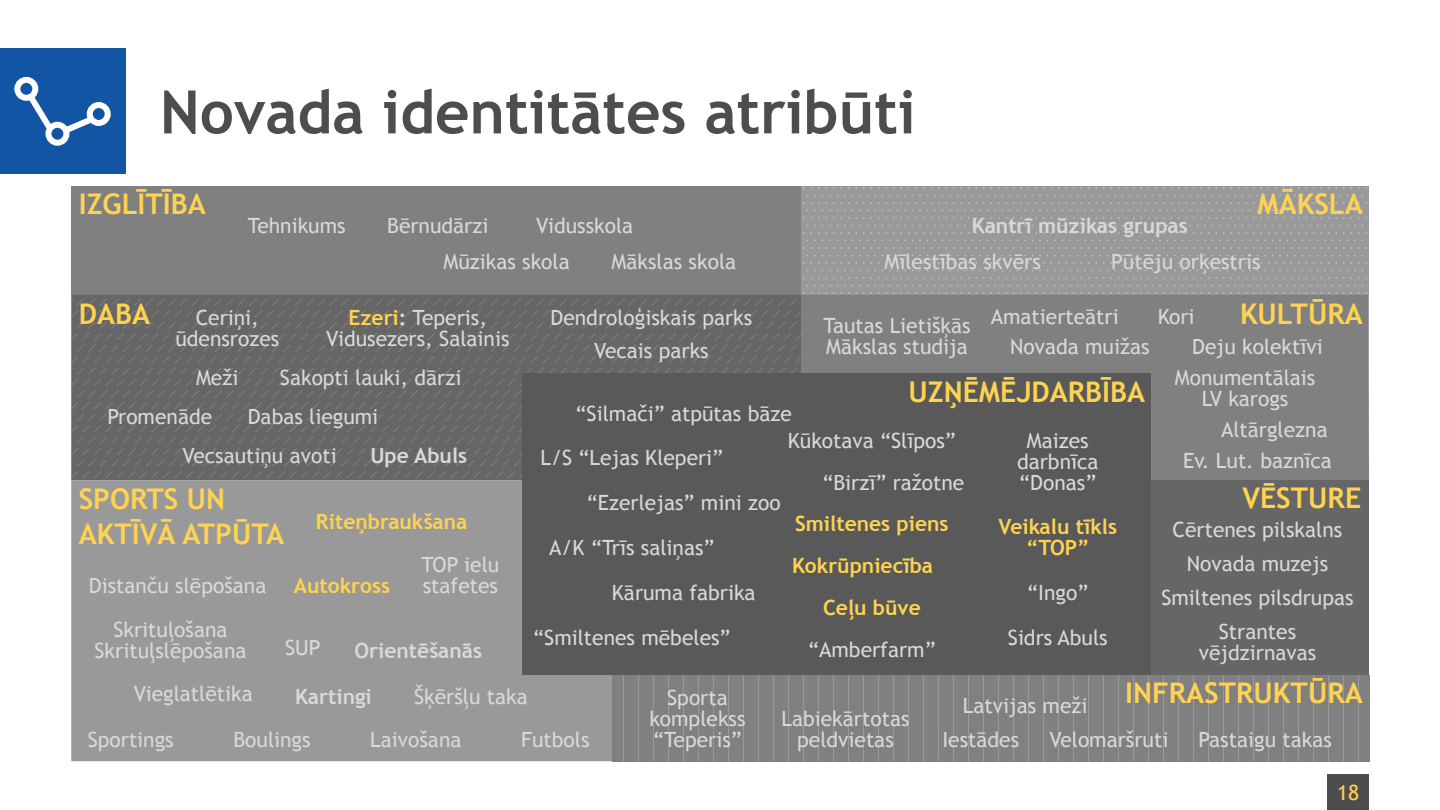
<style>
.page{position:relative;width:1440px;height:810px;background:#fff}
.page>*{position:absolute;margin:0;border:0;box-sizing:border-box;transform-origin:0 0}
.t1{font:700 60px "Trebuchet MS";color:#4d4d4d}
.t2{font:700 28.5px/34.2px "Trebuchet MS";color:#ffd351}
.t3{font:21px/21px "Trebuchet MS";color:#d9d9d9;text-align:center}
.t4{font:700 21px/21px "Trebuchet MS";color:#ffd351;text-align:center}
.t5{font:700 21px "Trebuchet MS";color:#d9d9d9}
.t6{font:21px "Trebuchet MS";color:#ffd351}
.s1{font-weight:700;color:#ffd351}
.s2{font-weight:700}
</style>
<div class="page">
<div style="left:0;top:49px;width:125px;height:125px;background:#1255a4"></div>
<div style="left:14px;top:77px;width:24px;height:24px;border:6px solid #fff;border-radius:50%"></div>
<div style="left:45px;top:122px;width:24px;height:24px;border:6px solid #fff;border-radius:50%"></div>
<div style="left:87px;top:102px;width:24px;height:24px;border:6px solid #fff;border-radius:50%"></div>
<svg style="left:23px;top:89px;width:76px;height:49px"></svg>
<div style="left:71px;top:186px;width:730px;height:109px;background:#808080"></div>
<div style="left:801px;top:186px;width:568px;height:109px;background:#999"></div>
<div style="left:801px;top:295px;width:568px;height:185px;background:#808080"></div>
<svg style="left:71px;top:295px;width:730px;height:185px;background:#676767"></svg>
<div style="left:71px;top:480px;width:541px;height:281px;background:#999"></div>
<div style="left:1150px;top:480px;width:219px;height:195px;background:#666"></div>
<div style="left:612px;top:675px;width:757px;height:86px;background:#808080"></div>
<div style="left:522px;top:374px;width:628px;height:301px;background:#595959"></div>
<div style="left:1328px;top:775px;width:41px;height:35px;background:#4d4d4d"></div>
<h1 class="t1" style="left:160px;top:75px;width:757px">Novada identitātes atribūti</h1>
<h2 class="t2" style="left:79px;top:187px;width:129px">IZGLĪTĪBA</h2>
<h2 class="t2" style="left:1258px;top:187px;width:107px">MĀKSLA</h2>
<p class="t3" style="left:248px;top:216px;width:99px">Tehnikums</p>
<p class="t3" style="left:387px;top:216px;width:103px">Bērnudārzi</p>
<p class="t3" style="left:443px;top:208px;width:191px;line-height:35.5px;text-align:left;text-indent:93px">Vidusskola<br>Mūzikas skola</p>
<p class="t3" style="left:612px;top:251px;width:126px">Mākslas skola</p>
<p class="t5" style="left:972px;top:213px;width:218px">Kantrī mūzikas grupas</p>
<p class="t3" style="left:885px;top:251px;width:158px">Mīlestības skvērs</p>
<p class="t3" style="left:1111px;top:251px;width:151px">Pūtēju orķestris</p>
<h2 class="t2" style="left:79px;top:296px;width:73px">DABA</h2>
<p class="t3" style="left:175px;top:307px;width:105px">Ceriņi, ūdensrozes</p>
<p class="t3" style="left:326px;top:307px;width:185px"><span class="s1">Ezeri</span><span class="s2">:</span> Teperis,<br>Vidusezers, Salainis</p>
<p class="t3" style="left:196px;top:367px;width:44px">Meži</p>
<p class="t3" style="left:280px;top:367px;width:183px">Sakopti lauki, dārzi</p>
<p class="t3" style="left:107px;top:406px;width:106px">Promenāde</p>
<p class="t3" style="left:248px;top:406px;width:132px">Dabas liegumi</p>
<p class="t3" style="left:182px;top:446px;width:156px">Vecsautiņu avoti</p>
<p class="t5" style="left:370px;top:443px;width:98px">Upe Abuls</p>
<h2 class="t2" style="left:79px;top:482px;width:207px">SPORTS UN<br>AKTĪVĀ ATPŪTA</h2>
<p class="t4" style="left:316px;top:511px;width:153px">Riteņbraukšana</p>
<p class="t3" style="left:421px;top:555px;width:79px">TOP ielu</p>
<p class="t3" style="left:89px;top:576px;width:179px">Distanču slēpošana</p>
<p class="t4" style="left:294px;top:575px;width:98px">Autokross</p>
<p class="t3" style="left:423px;top:576px;width:77px">stafetes</p>
<p class="t3" style="left:95px;top:619px;width:153px">Skrituļošana<br>Skrituļslēpošana</p>
<p class="t3" style="left:285px;top:637px;width:37px">SUP</p>
<p class="t5" style="left:354px;top:637px;width:129px">Orientēšanās</p>
<h2 class="t2" style="left:1240px;top:297px;width:124px">KULTŪRA</h2>
<p class="t3" style="left:551px;top:301px;width:203px;line-height:32.8px">Dendroloģiskais parks<br>Vecais parks</p>
<p class="t3" style="left:991px;top:306px;width:130px">Amatierteātri</p>
<p class="t3" style="left:823px;top:315px;width:149px;text-align:left">Tautas Lietišķās<br>Mākslas studija</p>
<p class="t3" style="left:1158px;top:306px;width:38px">Kori</p>
<p class="t3" style="left:1010px;top:336px;width:141px">Novada muižas</p>
<p class="t3" style="left:1175px;top:331px;width:149px;line-height:31.1px;text-align:left;text-indent:17px">Deju kolektīvi<br>Monumentālais</p>
<p class="t3" style="left:1202px;top:388px;width:88px">LV karogs</p>
<p class="t3" style="left:1221px;top:419px;width:108px">Altārglezna</p>
<p class="t3" style="left:1183px;top:450px;width:150px">Ev. Lut. baznīca</p>
<h2 class="t2" style="left:908px;top:374px;width:238px">UZŅĒMĒJDARBĪBA</h2>
<p class="t3" style="left:541px;top:391px;width:253px;line-height:44.8px;text-align:left;text-indent:35px">“Silmači” atpūtas bāze<br>L/S “Lejas Kleperi”</p>
<p class="t3" style="left:788px;top:430px;width:170px">Kūkotava “Slīpos”</p>
<p class="t3" style="left:1017px;top:430px;width:83px">Maizes darbnīca “Donas”</p>
<p class="t3" style="left:822px;top:472px;width:144px">“Birzī” ražotne</p>
<h2 class="t2" style="left:1242px;top:481px;width:120px">VĒSTURE</h2>
<p class="t3" style="left:587px;top:493px;width:195px">“Ezerlejas” mini zoo</p>
<p class="t4" style="left:795px;top:513px;width:155px">Smiltenes piens</p>
<p class="t4" style="left:792px;top:555px;width:143px">Kokrūpniecība</p>
<p class="t4" style="left:823px;top:597px;width:99px">Ceļu būve</p>
<p class="t4" style="left:999px;top:516px;width:120px">Veikalu tīkls “TOP”</p>
<p class="t3" style="left:1161px;top:513px;width:194px;line-height:33.9px">Cērtenes pilskalns<br>Novada muzejs<br>Smiltenes pilsdrupas<br>Strantes</p>
<p class="t3" style="left:1199px;top:642px;width:119px">vējdzirnavas</p>
<p class="t3" style="left:612px;top:525px;width:145px;line-height:44.8px;text-align:left;text-indent:-63px">A/K “Trīs saliņas”<br>Kāruma fabrika</p>
<p class="t3" style="left:1008px;top:571px;width:101px;line-height:44.7px">“Ingo”<br>Sidrs Abuls</p>
<p class="t3" style="left:533px;top:627px;width:199px">“Smiltenes mēbeles”</p>
<p class="t3" style="left:808px;top:639px;width:129px">“Amberfarm”</p>
<p class="t3" style="left:134px;top:684px;width:121px">Vieglatlētika</p>
<p class="t5" style="left:295px;top:683px;width:78px">Kartingi</p>
<p class="t3" style="left:414px;top:686px;width:115px">Šķēršļu taka</p>
<p class="t3" style="left:88px;top:730px;width:88px">Sportings</p>
<p class="t3" style="left:233px;top:730px;width:79px">Boulings</p>
<p class="t3" style="left:370px;top:730px;width:93px">Laivošana</p>
<p class="t3" style="left:521px;top:730px;width:70px">Futbols</p>
<p class="t3" style="left:649px;top:688px;width:98px">Sporta komplekss “Teperis”</p>
<p class="t3" style="left:782px;top:709px;width:129px">Labiekārtotas peldvietas</p>
<p class="t3" style="left:963px;top:696px;width:126px">Latvijas meži</p>
<h2 class="t2" style="left:1125px;top:676px;width:239px">INFRASTRUKTŪRA</h2>
<p class="t3" style="left:942px;top:730px;width:78px">Iestādes</p>
<p class="t3" style="left:1049px;top:730px;width:120px">Velomaršruti</p>
<p class="t3" style="left:1199px;top:730px;width:135px">Pastaigu takas</p>
<p class="t6" style="left:1337px;top:780px;width:24px">18</p>
</div>
